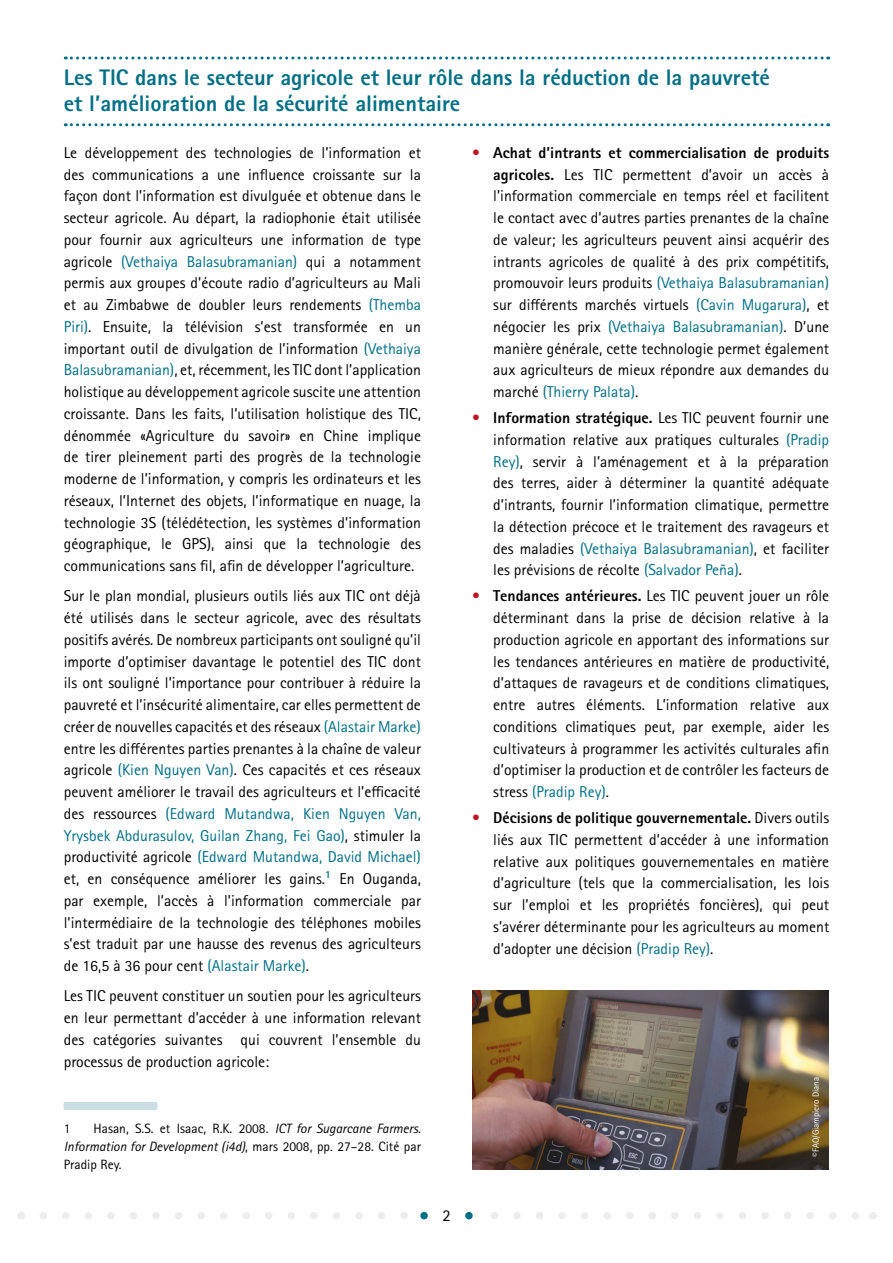
<style>
.page{position:relative;width:893px;height:1263px;background:#fff}
.page>*{position:absolute;margin:0;border:0;box-sizing:border-box;transform-origin:0 0}
.t1{font:800 22.5px/25.5px "Rotis Sans Serif Std";color:#006f85}
.t2{font:16.5px "Rotis Sans Serif Std";color:#000}
.t3{font:15.75px/21.8px "Rotis Sans Serif Std";color:#000;text-align:justify}
.t4{font:13.5px/18px "Rotis Sans Serif Std";color:#000;text-align:justify}
.t5{font:9px "Rotis Sans Serif Std";color:#fff}
.s1{color:#006f85}
.s2{color:#be1622}
.s3{font-weight:800}
.s4{font-style:italic}
</style>
<div class="page">
<svg style="left:43px;top:1212px;width:816px;height:7px"></svg>
<div style="left:419px;top:1204px;width:55px;height:23px;background:#fff"></div>
<div style="left:420px;top:1212px;width:8px;height:7px;background:#006f85;border-radius:50%"></div>
<div style="left:465px;top:1212px;width:8px;height:7px;background:#006f85;border-radius:50%"></div>
<svg style="left:65px;top:57px;width:764px;height:3px"></svg>
<svg style="left:65px;top:123px;width:764px;height:3px"></svg>
<div style="left:64px;top:1104px;width:93px;height:6px;background:#ccdee5"></div>
<div style="left:64px;top:1102px;width:93px;height:6px;background:#ccdee5"></div>
<img style="left:472px;top:991px;width:356px;height:178px">
<h1 class="t1" style="left:64px;top:64px;width:708px">Les TIC dans le secteur agricole et leur rôle dans la réduction de la pauvreté et l’amélioration de la sécurité alimentaire</h1>
<p class="t3" style="left:64px;top:142px;width:359px">Le développement des technologies de l’information et des communications a une influence croissante sur la façon dont l’information est divulguée et obtenue dans le secteur agricole. Au départ, la radiophonie était utilisée pour fournir aux agriculteurs une information de type agricole <span class="s1">(Vethaiya Balasubramanian)</span> qui a notamment permis aux groupes d’écoute radio d’agriculteurs au Mali et au Zimbabwe de doubler leurs rendements <span class="s1">(Themba Piri)</span>. Ensuite, la télévision s’est transformée en un important outil de divulgation de l’information <span class="s1">(Vethaiya Balasubramanian)</span>, et, récemment, les TIC dont l’application holistique au développement agricole suscite une attention croissante. Dans les faits, l’utilisation holistique des TIC, dénommée «Agriculture du savoir» en Chine implique de tirer pleinement parti des progrès de la technologie moderne de l’information, y compris les ordinateurs et les réseaux, l’Internet des objets, l’informatique en nuage, la technologie 3S (télédétection, les systèmes d’information géographique, le GPS), ainsi que la technologie des communications sans fil, afin de développer l’agriculture.</p>
<p class="t3" style="left:64px;top:585px;width:359px">Sur le plan mondial, plusieurs outils liés aux TIC ont déjà été utilisés dans le secteur agricole, avec des résultats positifs avérés. De nombreux participants ont souligné qu’il importe d’optimiser davantage le potentiel des TIC dont ils ont souligné l’importance pour contribuer à réduire la pauvreté et l’insécurité alimentaire, car elles permettent de créer de nouvelles capacités et des réseaux <span class="s1">(Alastair Marke) </span>entre les différentes parties prenantes à la chaîne de valeur agricole <span class="s1">(Kien Nguyen Van)</span>. Ces capacités et ces réseaux peuvent améliorer le travail des agriculteurs et l’efficacité des ressources <span class="s1">(Edward Mutandwa, Kien Nguyen Van, Yrysbek Abdurasulov, Guilan Zhang, Fei Gao)</span>, stimuler la productivité agricole <span class="s1">(Edward Mutandwa, David Michael) </span>et, en conséquence améliorer les gains.<sup>1</sup> En Ouganda, par exemple, l’accès à l’information commerciale par l’intermédiaire de la technologie des téléphones mobiles s’est traduit par une hausse des revenus des agriculteurs de 16,5 à 36 pour cent <span class="s1">(Alastair Marke)</span>.</p>
<p class="t3" style="left:64px;top:985px;width:359px">Les TIC peuvent constituer un soutien pour les agriculteurs en leur permettant d’accéder à une information relevant des catégories suivantes qui couvrent l’ensemble du processus de production agricole:</p>
<p class="t3" style="left:493px;top:142px;width:337px;text-indent:-21px"><span class="s2">•</span> <span class="s3">Achat d’intrants et commercialisation de produits agricoles.</span> Les TIC permettent d’avoir un accès à l’information commerciale en temps réel et facilitent le contact avec d’autres parties prenantes de la chaîne de valeur; les agriculteurs peuvent ainsi acquérir des intrants agricoles de qualité à des prix compétitifs, promouvoir leurs produits <span class="s1">(Vethaiya Balasubramanian) </span>sur différents marchés virtuels <span class="s1">(Cavin Mugarura)</span>, et négocier les prix <span class="s1">(Vethaiya Balasubramanian)</span>. D’une manière générale, cette technologie permet également aux agriculteurs de mieux répondre aux demandes du marché <span class="s1">(Thierry Palata)</span>.</p>
<p class="t3" style="left:493px;top:407px;width:337px;text-indent:-21px"><span class="s2">•</span> <span class="s3">Information stratégique.</span> Les TIC peuvent fournir une information relative aux pratiques culturales <span class="s1">(Pradip Rey)</span>, servir à l’aménagement et à la préparation des terres, aider à déterminer la quantité adéquate d’intrants, fournir l’information climatique, permettre la détection précoce et le traitement des ravageurs et des maladies <span class="s1">(Vethaiya Balasubramanian)</span>, et faciliter les prévisions de récolte <span class="s1">(Salvador Peña)</span>.</p>
<p class="t3" style="left:493px;top:585px;width:337px;text-indent:-21px"><span class="s2">•</span> <span class="s3">Tendances antérieures.</span> Les TIC peuvent jouer un rôle déterminant dans la prise de décision relative à la production agricole en apportant des informations sur les tendances antérieures en matière de productivité, d’attaques de ravageurs et de conditions climatiques, entre autres éléments. L’information relative aux conditions climatiques peut, par exemple, aider les cultivateurs à programmer les activités culturales afin d’optimiser la production et de contrôler les facteurs de stress <span class="s1">(Pradip Rey)</span>.</p>
<p class="t3" style="left:493px;top:807px;width:337px;text-indent:-21px"><span class="s2">•</span> <span class="s3">Décisions de politique gouvernementale.</span> Divers outils liés aux TIC permettent d’accéder à une information relative aux politiques gouvernementales en matière d’agriculture (tels que la commercialisation, les lois sur l’emploi et les propriétés foncières), qui peut s’avérer déterminante pour les agriculteurs au moment d’adopter une décision <span class="s1">(Pradip Rey)</span>.</p>
<p class="t4" style="left:64px;top:1120px;width:359px;text-indent:30px">Hasan, S.S. et Isaac, R.K. 2008. <span class="s4">ICT for Sugarcane Farmers.<br>Information for Development (i4d)</span>, mars 2008, pp. 27–28. Cité par Pradip Rey.</p>
<p class="t4" style="left:64px;top:1120px;width:8px">1</p>
<p class="t2" style="left:442px;top:1206px;width:10px">2</p>
<p class="t5" style="left:811px;top:1157px;width:81px;rotate:-90deg">©FAO/Giampiero Diana</p>
</div>
